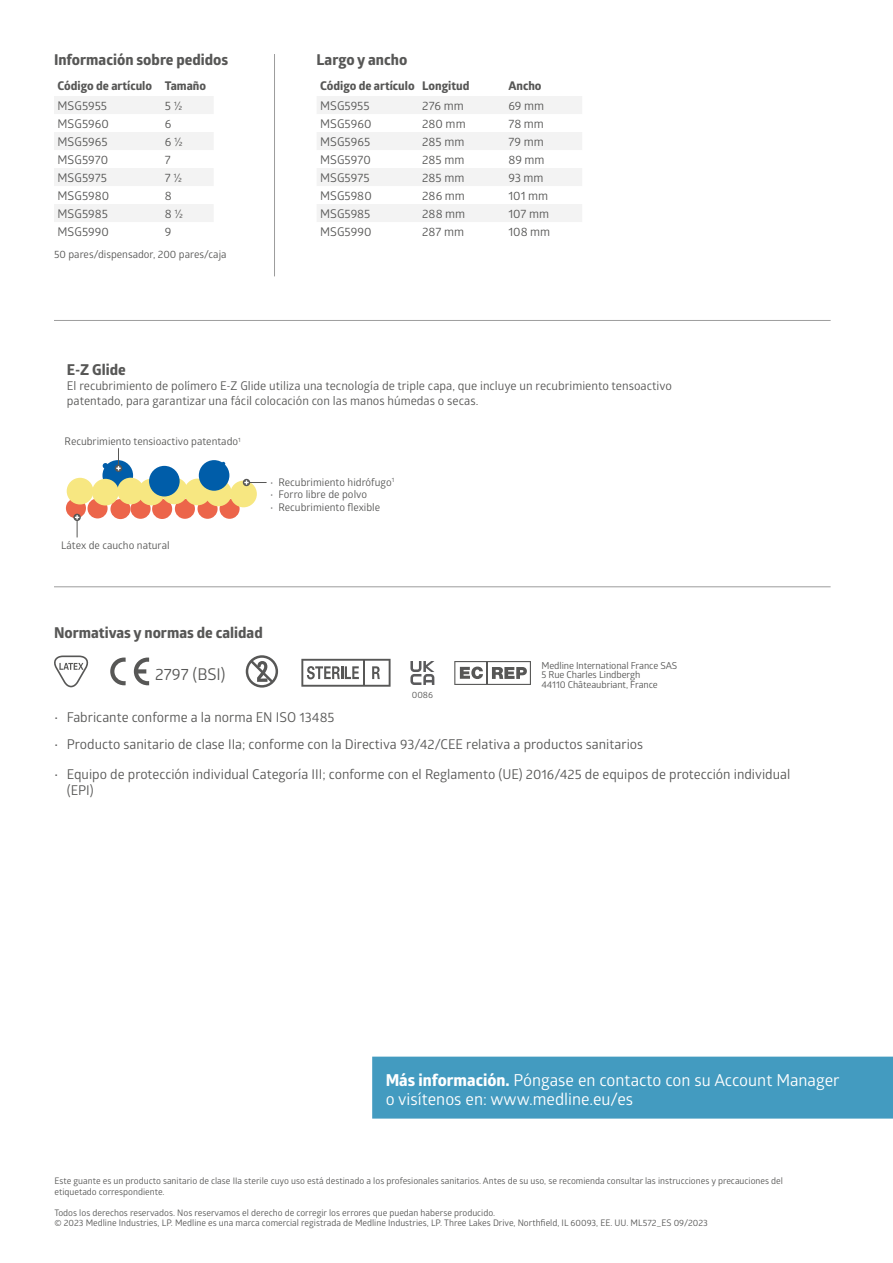
<style>
.page{position:relative;width:893px;height:1263px;background:#fff}
.page>*{position:absolute;margin:0;border:0;box-sizing:border-box;transform-origin:0 0}
.t1{font:16.5px/19.5px "Glober";color:#fff}
.t2{font:16.2px "Glober";color:#575756}
.t3{font:700 15px "Globerx";color:#575756}
.t4{font:13.5px/16.5px "Glober";color:#575756}
.t5{font:12px/15px "Glober";color:#575756}
.t6{font:700 12px "Globerx";color:#575756}
.t7{font:10.5px "Glober";color:#575756}
.t8{font:9.6px/9.6px "Glober";letter-spacing:-.01em;color:#575756}
.t9{font:9px/10.5px "Glober";color:#575756}
.s1{font-family:"Globerx";font-weight:700}
</style>
<div class="page">
<div style="left:372px;top:1056px;width:521px;height:62px;background:#439bc0"></div>
<svg style="left:54px;top:96px;width:159px;height:126px"></svg>
<div style="left:102px;top:460px;width:31px;height:31px;background:#005da9;border-radius:50%"></div>
<div style="left:66px;top:498px;width:20px;height:20px;background:#ec654a;border-radius:50%"></div>
<div style="left:88px;top:498px;width:20px;height:20px;background:#ec654a;border-radius:50%"></div>
<div style="left:110px;top:499px;width:21px;height:20px;background:#ec654a;border-radius:50%"></div>
<div style="left:131px;top:499px;width:20px;height:20px;background:#ec654a;border-radius:50%"></div>
<div style="left:152px;top:499px;width:20px;height:20px;background:#ec654a;border-radius:50%"></div>
<div style="left:175px;top:499px;width:20px;height:20px;background:#ec654a;border-radius:50%"></div>
<div style="left:198px;top:499px;width:20px;height:20px;background:#ec654a;border-radius:50%"></div>
<div style="left:220px;top:499px;width:20px;height:20px;background:#ec654a;border-radius:50%"></div>
<div style="left:67px;top:478px;width:26px;height:26px;background:#f7e781;border-radius:50%"></div>
<div style="left:92px;top:479px;width:27px;height:26px;background:#f7e781;border-radius:50%"></div>
<div style="left:117px;top:478px;width:27px;height:26px;background:#f7e781;border-radius:50%"></div>
<div style="left:138px;top:479px;width:27px;height:26px;background:#f7e781;border-radius:50%"></div>
<div style="left:161px;top:478px;width:27px;height:26px;background:#f7e781;border-radius:50%"></div>
<div style="left:184px;top:479px;width:27px;height:26px;background:#f7e781;border-radius:50%"></div>
<div style="left:205px;top:480px;width:27px;height:26px;background:#f7e781;border-radius:50%"></div>
<div style="left:199px;top:460px;width:30px;height:31px;background:#005da9;border-radius:50%"></div>
<div style="left:230px;top:481px;width:27px;height:26px;background:#f7e781;border-radius:50%"></div>
<div style="left:149px;top:466px;width:31px;height:30px;background:#005da9;border-radius:50%"></div>
<svg style="left:103px;top:463px;width:5px;height:6px"></svg>
<hr style="left:274px;top:54px;width:1px;height:222px;background:#9d9d9d">
<svg style="left:115px;top:465px;width:7px;height:7px"></svg>
<svg style="left:116px;top:448px;width:5px;height:22px"></svg>
<svg style="left:73px;top:514px;width:8px;height:7px"></svg>
<svg style="left:75px;top:515px;width:4px;height:22px"></svg>
<div style="left:243px;top:479px;width:7px;height:7px;background:#575756;border-radius:50%"></div>
<svg style="left:244px;top:480px;width:23px;height:5px"></svg>
<hr style="left:54px;top:320px;width:777px;height:1px;background:#9d9d9d">
<hr style="left:54px;top:586px;width:777px;height:1px;background:#9d9d9d">
<svg style="left:317px;top:96px;width:265px;height:126px"></svg>
<svg style="left:246px;top:655px;width:32px;height:33px"></svg>
<svg style="left:134px;top:657px;width:15px;height:28px"></svg>
<svg style="left:110px;top:657px;width:16px;height:28px"></svg>
<svg style="left:301px;top:659px;width:90px;height:28px"></svg>
<svg style="left:54px;top:655px;width:35px;height:32px"></svg>
<svg style="left:454px;top:661px;width:77px;height:24px"></svg>
<svg style="left:410px;top:661px;width:24px;height:24px"></svg>
<h3 class="t3" style="left:54px;top:49px;width:176px">Información sobre pedidos</h3>
<h3 class="t6" style="left:58px;top:77px;width:150px">Código de artículo Tamaño</h3>
<h3 class="t5" style="left:58px;top:97px;width:51px">MSG5955</h3>
<h3 class="t5" style="left:165px;top:97px;width:19px">5 ½</h3>
<h3 class="t5" style="left:58px;top:115px;width:53px">MSG5960</h3>
<h3 class="t5" style="left:165px;top:115px;width:8px">6</h3>
<h3 class="t5" style="left:58px;top:133px;width:52px">MSG5965</h3>
<h3 class="t5" style="left:165px;top:133px;width:19px">6 ½</h3>
<h3 class="t5" style="left:58px;top:151px;width:52px">MSG5970</h3>
<h3 class="t5" style="left:165px;top:151px;width:7px">7</h3>
<h3 class="t5" style="left:58px;top:169px;width:51px">MSG5975</h3>
<h3 class="t5" style="left:165px;top:169px;width:19px">7 ½</h3>
<h3 class="t5" style="left:58px;top:187px;width:53px">MSG5980</h3>
<h3 class="t5" style="left:165px;top:187px;width:8px">8</h3>
<h3 class="t5" style="left:58px;top:205px;width:52px">MSG5985</h3>
<h3 class="t5" style="left:165px;top:205px;width:20px">8 ½</h3>
<h3 class="t5" style="left:58px;top:223px;width:53px">MSG5990</h3>
<h3 class="t5" style="left:165px;top:223px;width:8px">9</h3>
<p class="t7" style="left:54px;top:247px;width:174px">50 pares/dispensador, 200 pares/caja</p>
<h3 class="t3" style="left:317px;top:49px;width:92px">Largo y ancho</h3>
<h3 class="t6" style="left:320px;top:77px;width:151px">Código de artículo Longitud</h3>
<h3 class="t6" style="left:508px;top:77px;width:35px">Ancho</h3>
<h3 class="t5" style="left:320px;top:97px;width:51px">MSG5955</h3>
<h3 class="t5" style="left:422px;top:97px;width:43px">276 mm</h3>
<h3 class="t5" style="left:508px;top:97px;width:37px">69 mm</h3>
<h3 class="t5" style="left:320px;top:115px;width:53px">MSG5960</h3>
<h3 class="t5" style="left:422px;top:115px;width:45px">280 mm</h3>
<h3 class="t5" style="left:508px;top:115px;width:37px">78 mm</h3>
<h3 class="t5" style="left:320px;top:133px;width:52px">MSG5965</h3>
<h3 class="t5" style="left:422px;top:133px;width:44px">285 mm</h3>
<h3 class="t5" style="left:508px;top:133px;width:37px">79 mm</h3>
<h3 class="t5" style="left:320px;top:151px;width:52px">MSG5970</h3>
<h3 class="t5" style="left:422px;top:151px;width:44px">285 mm</h3>
<h3 class="t5" style="left:508px;top:151px;width:38px">89 mm</h3>
<h3 class="t5" style="left:320px;top:169px;width:51px">MSG5975</h3>
<h3 class="t5" style="left:422px;top:169px;width:44px">285 mm</h3>
<h3 class="t5" style="left:508px;top:169px;width:37px">93 mm</h3>
<h3 class="t5" style="left:320px;top:187px;width:53px">MSG5980</h3>
<h3 class="t5" style="left:422px;top:187px;width:44px">286 mm</h3>
<h3 class="t5" style="left:508px;top:187px;width:41px">101 mm</h3>
<h3 class="t5" style="left:320px;top:205px;width:52px">MSG5985</h3>
<h3 class="t5" style="left:422px;top:205px;width:45px">288 mm</h3>
<h3 class="t5" style="left:508px;top:205px;width:42px">107 mm</h3>
<h3 class="t5" style="left:320px;top:223px;width:53px">MSG5990</h3>
<h3 class="t5" style="left:422px;top:223px;width:43px">287 mm</h3>
<h3 class="t5" style="left:508px;top:223px;width:43px">108 mm</h3>
<h3 class="t3" style="left:67px;top:358px;width:60px">E-Z Glide</h3>
<h3 class="t5" style="left:67px;top:377px;width:606px">El recubrimiento de polímero E-Z Glide utiliza una tecnología de triple capa, que incluye un recubrimiento tensoactivo patentado, para garantizar una fácil colocación con las manos húmedas o secas.</h3>
<p class="t7" style="left:65px;top:434px;width:178px">Recubrimiento tensioactivo patentado<sup>1</sup></p>
<p class="t7" style="left:61px;top:538px;width:110px">Látex de caucho natural</p>
<p class="t7" style="left:270px;top:474px;width:126px">• Recubrimiento hidrófugo<sup>1</sup></p>
<p class="t7" style="left:270px;top:487px;width:99px">• Forro libre de polvo</p>
<p class="t7" style="left:270px;top:500px;width:112px">• Recubrimiento flexible</p>
<h3 class="t3" style="left:54px;top:622px;width:210px">Normativas y normas de calidad</h3>
<h2 class="t2" style="left:155px;top:663px;width:72px">2797 (BSI)</h2>
<p class="t9" style="left:412px;top:689px;width:23px">0086</p>
<p class="t8" style="left:541px;top:660px;width:137px">Medline International France SAS<br>5 Rue Charles Lindbergh<br>44110 Châteaubriant, France</p>
<h3 class="t4" style="left:54px;top:708px;width:282px">• Fabricante conforme a la norma EN ISO 13485</h3>
<h3 class="t4" style="left:54px;top:735px;width:591px">• Producto sanitario de clase IIa; conforme con la Directiva 93/42/CEE relativa a productos sanitarios</h3>
<h3 class="t4" style="left:67px;top:765px;width:725px;text-indent:-13px">• Equipo de protección individual Categoría III; conforme con el Reglamento (UE) 2016/425 de equipos de protección individual (EPI)</h3>
<h1 class="t1" style="left:386px;top:1069px;width:455px"><span class="s1">Más información.</span> Póngase en contacto con su Account Manager o visítenos en: www.medline.eu/es</h1>
<p class="t9" style="left:54px;top:1175px;width:730px">Este guante es un producto sanitario de clase IIa sterile cuyo uso está destinado a los profesionales sanitarios. Antes de su uso, se recomienda consultar las instrucciones y precauciones del etiquetado correspondiente.</p>
<p class="t9" style="left:54px;top:1207px;width:655px">Todos los derechos reservados. Nos reservamos el derecho de corregir los errores que puedan haberse producido.<br>© 2023 Medline Industries, LP. Medline es una marca comercial registrada de Medline Industries, LP. Three Lakes Drive, Northfield, IL 60093, EE. UU. ML572_ES 09/2023</p>
</div>
